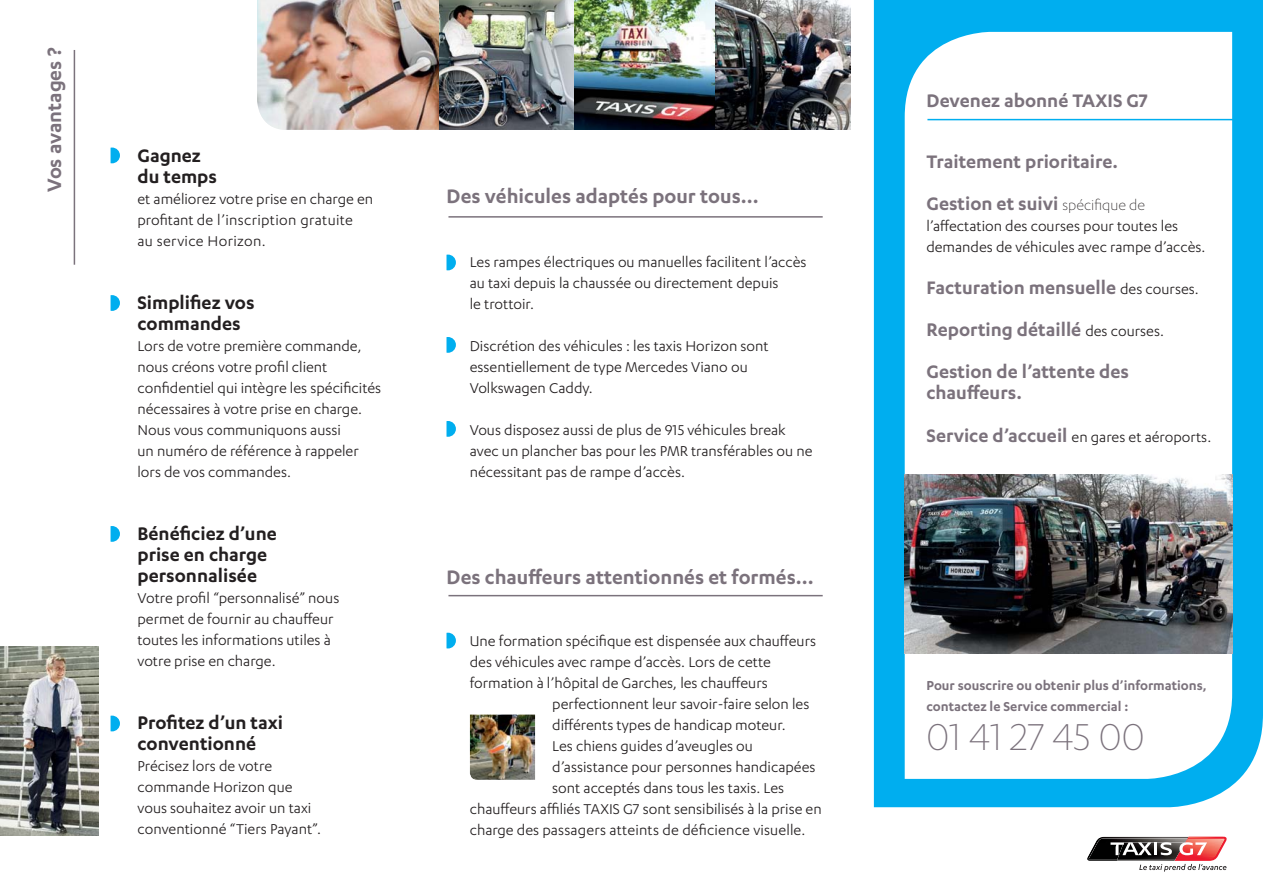
<style>
.page{position:relative;width:1263px;height:893px;background:#fff}
.page>*{position:absolute;margin:0;border:0;box-sizing:border-box;transform-origin:0 0}
.t1{font:300 43.5px "Karbon";color:#7b727c}
.t2{font:600 22.5px "Karbon";color:#7b727c}
.t3{font:600 21px/42px "Karbon";color:#7b727c}
.t4{font:600 21px/21px "Karbon";color:#231f20}
.t5{font:16.5px/21px "Karbon";color:#231f20}
.t6{font:600 15px/21px "Karbon";color:#7b727c}
.s1{font-weight:300;font-size:16.5px;color:#231f20}
.s2{font-weight:400;font-size:16.5px;color:#231f20}
.s3{font-weight:600;font-size:21px;color:#7b727c}
</style>
<div class="page">
<div style="left:874px;top:0;width:389px;height:807px;background:#00aeef"></div>
<img style="left:470px;top:714px;width:65px;height:66px">
<img style="left:257px;top:0;width:593px;height:130px">
<img style="left:439px;top:0;width:136px;height:130px">
<svg style="left:446px;top:633px;width:10px;height:15px"></svg>
<svg style="left:111px;top:526px;width:9px;height:16px"></svg>
<svg style="left:111px;top:716px;width:9px;height:15px"></svg>
<svg style="left:446px;top:421px;width:10px;height:16px"></svg>
<svg style="left:111px;top:295px;width:9px;height:16px"></svg>
<svg style="left:446px;top:337px;width:10px;height:16px"></svg>
<svg style="left:446px;top:255px;width:10px;height:15px"></svg>
<svg style="left:111px;top:148px;width:9px;height:15px"></svg>
<hr style="left:74px;top:50px;width:1px;height:215px;background:#7b727c">
<hr style="left:448px;top:216px;width:375px;height:2px;background:#7b727c">
<svg style="left:905px;top:32px;width:327px;height:747px"></svg>
<img style="left:905px;top:474px;width:327px;height:179px">
<hr style="left:927px;top:119px;width:316px;height:1px;background:#00aeef">
<hr style="left:448px;top:595px;width:375px;height:1px;background:#7b727c">
<svg style="left:1087px;top:837px;width:140px;height:35px"></svg>
<img style="left:0;top:646px;width:98px;height:189px">
<h2 class="t2" style="left:45px;top:192px;width:146px;rotate:-90deg">Vos avantages ?</h2>
<p class="t4" style="left:137px;top:146px;width:81px">Gagnez du temps</p>
<p class="t5" style="left:137px;top:189px;width:237px">et améliorez votre prise en charge en profitant de l’inscription gratuite<br>au service Horizon.</p>
<p class="t4" style="left:137px;top:293px;width:119px">Simplifiez vos commandes</p>
<p class="t5" style="left:137px;top:336px;width:245px">Lors de votre première commande, nous créons votre profil client confidentiel qui intègre les spécificités nécessaires à votre prise en charge.<br>Nous vous communiquons aussi<br>un numéro de référence à rappeler lors de vos commandes.</p>
<p class="t4" style="left:137px;top:524px;width:141px">Bénéficiez d’une prise en charge personnalisée</p>
<p class="t5" style="left:137px;top:588px;width:203px">Votre profil “personnalisé” nous permet de fournir au chauffeur toutes les informations utiles à votre prise en charge.</p>
<p class="t4" style="left:137px;top:713px;width:147px">Profitez d’un taxi conventionné</p>
<p class="t5" style="left:137px;top:756px;width:185px">Précisez lors de votre commande Horizon que vous souhaitez avoir un taxi conventionné “Tiers Payant”.</p>
<h2 class="t2" style="left:446px;top:187px;width:314px">Des véhicules adaptés pour tous...</h2>
<p class="t5" style="left:470px;top:252px;width:338px">Les rampes électriques ou manuelles facilitent l’accès au taxi depuis la chaussée ou directement depuis<br>le trottoir.</p>
<p class="t5" style="left:470px;top:336px;width:300px">Discrétion des véhicules : les taxis Horizon sont essentiellement de type Mercedes Viano ou<br>Volkswagen Caddy.</p>
<p class="t5" style="left:470px;top:420px;width:344px">Vous disposez aussi de plus de 915 véhicules break avec un plancher bas pour les PMR transférables ou ne nécessitant pas de rampe d’accès.</p>
<h2 class="t2" style="left:446px;top:568px;width:369px">Des chauffeurs attentionnés et formés...</h2>
<p class="t5" style="left:470px;top:632px;width:348px">Une formation spécifique est dispensée aux chauffeurs</p>
<p class="t5" style="left:470px;top:653px;width:303px">des véhicules avec rampe d’accès. Lors de cette</p>
<p class="t5" style="left:470px;top:674px;width:300px">formation à l’hôpital de Garches, les chauffeurs</p>
<p class="t5" style="left:552px;top:695px;width:259px">perfectionnent leur savoir-faire selon les</p>
<p class="t5" style="left:552px;top:716px;width:235px">différents types de handicap moteur.</p>
<p class="t5" style="left:552px;top:737px;width:202px">Les chiens guides d’aveugles ou</p>
<p class="t5" style="left:552px;top:758px;width:265px">d’assistance pour personnes handicapées</p>
<p class="t5" style="left:552px;top:779px;width:233px">sont acceptés dans tous les taxis. Les</p>
<p class="t5" style="left:470px;top:800px;width:353px">chauffeurs affiliés TAXIS G7 sont sensibilisés à la prise en</p>
<p class="t5" style="left:470px;top:821px;width:337px">charge des passagers atteints de déficience visuelle.</p>
<p class="t3" style="left:926px;top:81px;width:223px">Devenez abonné TAXIS G7</p>
<p class="t3" style="left:926px;top:142px;width:220px">Traitement prioritaire.<br>Gestion et suivi <span class="s1">spécifique de</span></p>
<p class="t5" style="left:926px;top:216px;width:281px">l’affectation des courses pour toutes les demandes de véhicules avec rampe d’accès.</p>
<p class="t3" style="left:926px;top:268px;width:274px">Facturation mensuelle <span class="s2">des courses.<br></span>Reporting détaillé <span class="s2">des courses.<br></span>Gestion de l’attente des</p>
<p class="t3" style="left:926px;top:373px;width:97px">chauffeurs.</p>
<p class="t5" style="left:926px;top:428px;width:286px"><span class="s3">Service d’accueil</span> en gares et aéroports.</p>
<p class="t6" style="left:926px;top:675px;width:282px">Pour souscrire ou obtenir plus d’informations, contactez le Service commercial :</p>
<h1 class="t1" style="left:926px;top:718px;width:220px">01 41 27 45 00</h1>
</div>
